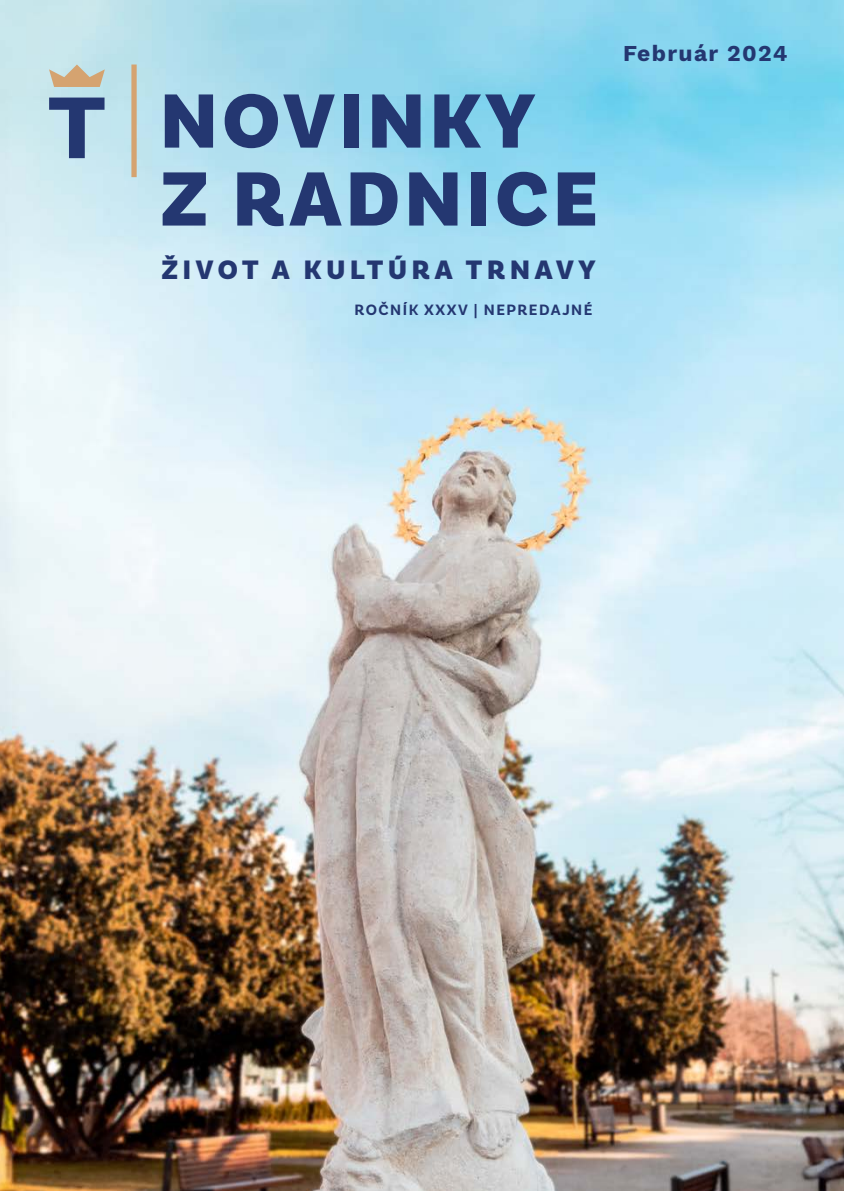
<style>
.page{position:relative;width:844px;height:1191px;background:#fff}
.page>*{position:absolute;margin:0;border:0;box-sizing:border-box;transform-origin:0 0}
.t1{font:900 80.5px/77.9px "Basic Sans";letter-spacing:.06em;color:#243771}
.t2{font:900 28px "Basic Sans";letter-spacing:.17em;color:#243771}
.t3{font:700 22.75px "Work Sans";letter-spacing:.06em;color:#243771}
.t4{font:700 15.75px "Basic Sans";letter-spacing:.095em;color:#243771}
</style>
<div class="page">
<img style="left:0;top:0;width:843px;height:1191px">
<div style="left:131px;top:64px;width:6px;height:113px;background:#d5a370"></div>
<svg style="left:49px;top:64px;width:56px;height:23px"></svg>
<svg style="left:49px;top:98px;width:55px;height:60px;background:#819bb9"></svg>
<h1 class="t1" style="left:160px;top:84px;width:439px">NOVINKY<br>Z RADNICE</h1>
<h2 class="t2" style="left:161px;top:253px;width:436px">ŽIVOT A KULTÚRA TRNAVY</h2>
<p class="t4" style="left:354px;top:300px;width:239px">ROČNÍK XXXV | NEPREDAJNÉ</p>
<h3 class="t3" style="left:623px;top:36px;width:166px">Február 2024</h3>
</div>
